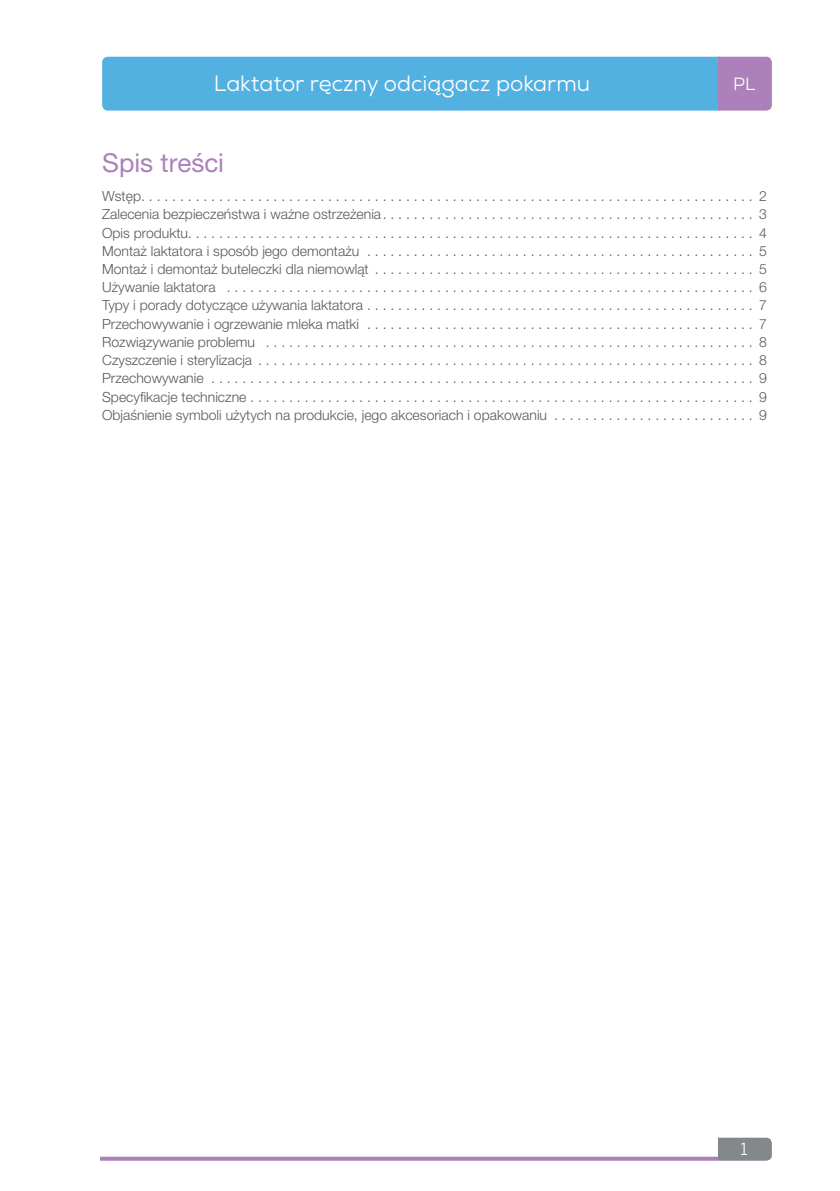
<style>
.page{position:relative;width:840px;height:1191px;background:#fff}
.page>*{position:absolute;margin:0;border:0;box-sizing:border-box;transform-origin:0 0}
.TOC_title{font:26px "Helvetica Neue LT Pro";color:#ac80b9}
.t1{font:22px "Nexa";color:#fff}
.t2{font:17.6px "Nexa";color:#fff}
.obsah_7{font:300 14px "Helvetica Neue LT Pro";color:#57585a}
</style>
<div class="page">
<svg style="left:102px;top:57px;width:669px;height:54px;background:#5baddf"></svg>
<svg style="left:100px;top:1156px;width:617px;height:4px;background:#ba96c5"></svg>
<svg style="left:717px;top:1137px;width:54px;height:23px"></svg>
<h2 class="t1" style="left:213px;top:70px;width:378px">Laktator ręczny odciągacz pokarmu</h2>
<p class="t2" style="left:732px;top:73px;width:24px">PL</p>
<p class="TOC_title" style="left:102px;top:147px;width:123px">Spis treści</p>
<p class="obsah_7" style="left:102px;top:188px;width:665px">Wstęp . . . . . . . . . . . . . . . . . . . . . . . . . . . . . . . . . . . . . . . . . . . . . . . . . . . . . . . . . . . . . . . . . . . . . . . . . . . . . . . 2</p>
<p class="obsah_7" style="left:102px;top:206px;width:665px">Zalecenia bezpieczeństwa i ważne ostrzeżenia . . . . . . . . . . . . . . . . . . . . . . . . . . . . . . . . . . . . . . . . . . . . . . . . 3</p>
<p class="obsah_7" style="left:102px;top:224px;width:665px">Opis produktu......................................................................... 4</p>
<p class="obsah_7" style="left:102px;top:242px;width:665px">Montaż laktatora i sposób jego demontażu . . . . . . . . . . . . . . . . . . . . . . . . . . . . . . . . . . . . . . . . . . . . . . . . . . 5</p>
<p class="obsah_7" style="left:102px;top:260px;width:665px">Montaż i demontaż buteleczki dla niemowląt . . . . . . . . . . . . . . . . . . . . . . . . . . . . . . . . . . . . . . . . . . . . . . . . . 5</p>
<p class="obsah_7" style="left:102px;top:279px;width:665px">Używanie laktatora . . . . . . . . . . . . . . . . . . . . . . . . . . . . . . . . . . . . . . . . . . . . . . . . . . . . . . . . . . . . . . . . . . . . 6</p>
<p class="obsah_7" style="left:102px;top:297px;width:665px">Typy i porady dotyczące używania laktatora . . . . . . . . . . . . . . . . . . . . . . . . . . . . . . . . . . . . . . . . . . . . . . . . . . 7</p>
<p class="obsah_7" style="left:102px;top:315px;width:665px">Przechowywanie i ogrzewanie mleka matki . . . . . . . . . . . . . . . . . . . . . . . . . . . . . . . . . . . . . . . . . . . . . . . . . . 7</p>
<p class="obsah_7" style="left:102px;top:333px;width:665px">Rozwiązywanie problemu . . . . . . . . . . . . . . . . . . . . . . . . . . . . . . . . . . . . . . . . . . . . . . . . . . . . . . . . . . . . . . . 8</p>
<p class="obsah_7" style="left:102px;top:351px;width:665px">Czyszczenie i sterylizacja . . . . . . . . . . . . . . . . . . . . . . . . . . . . . . . . . . . . . . . . . . . . . . . . . . . . . . . . . . . . . . . . 8</p>
<p class="obsah_7" style="left:102px;top:370px;width:665px">Przechowywanie . . . . . . . . . . . . . . . . . . . . . . . . . . . . . . . . . . . . . . . . . . . . . . . . . . . . . . . . . . . . . . . . . . . . . . 9</p>
<p class="obsah_7" style="left:102px;top:388px;width:665px">Specyfikacje techniczne ................................................................. 9</p>
<p class="obsah_7" style="left:102px;top:406px;width:665px">Objaśnienie symboli użytych na produkcie, jego akcesoriach i opakowaniu . . . . . . . . . . . . . . . . . . . . . . . . . . 9</p>
<p class="t2" style="left:740px;top:1138px;width:9px">1</p>
</div>
